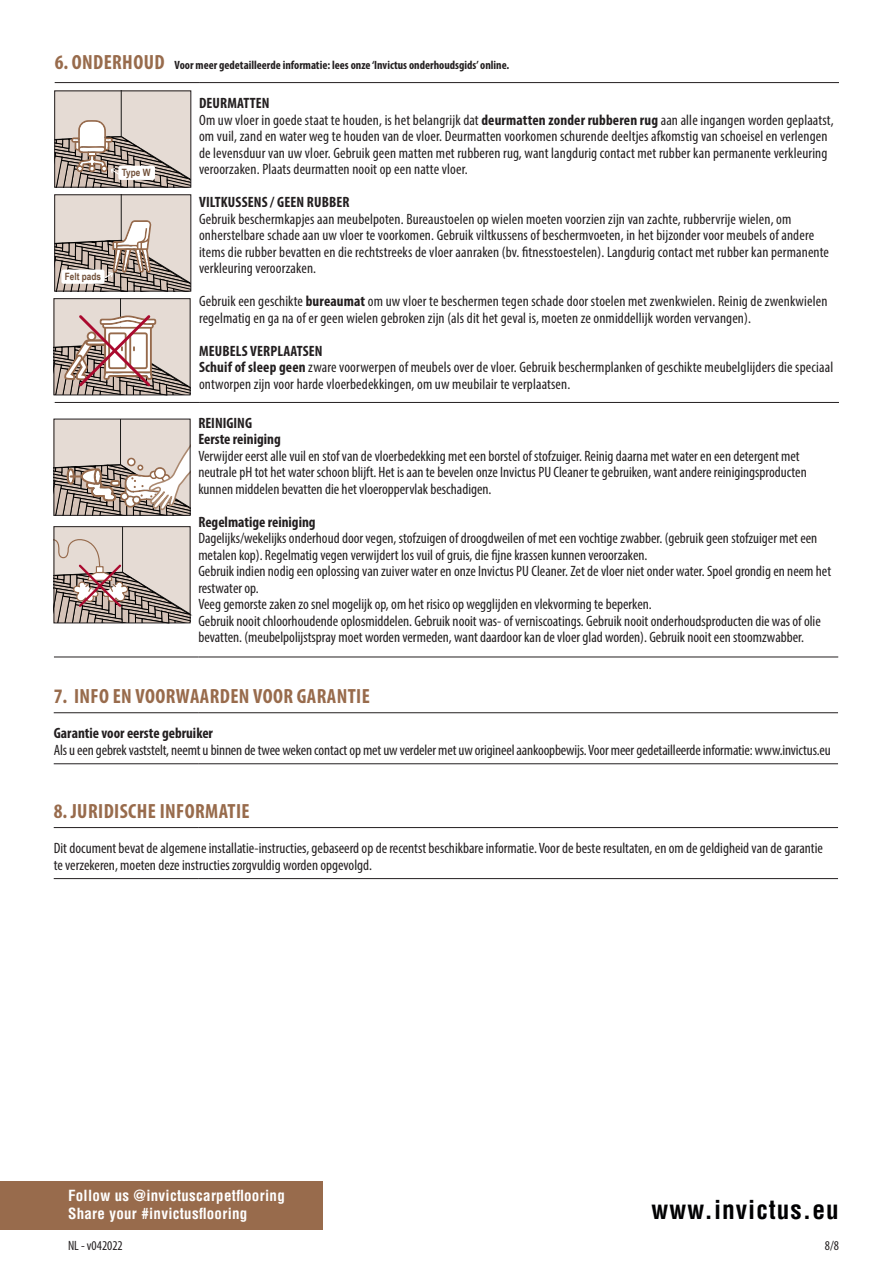
<style>
.page{position:relative;width:893px;height:1263px;background:#fff}
.page>*{position:absolute;margin:0;border:0;box-sizing:border-box;transform-origin:0 0}
.Dessinnaam{font:700 condensed 25.5px "Helvetica LT Std";letter-spacing:.04em;color:#000002}
.Plain_text{font:700 condensed 20.55px "Myriad Pro";letter-spacing:.02em;color:#986b4c}
.Plain_text-2{font:condensed 15px/16.5px "Myriad Pro";color:#231f20}
.Plain_text-3{font:700 condensed 15px "Myriad Pro";color:#231f20}
.t1{font:700 condensed 15px "Helvetica LT Std";letter-spacing:.02em;color:#fff}
.Plain_text-4{font:condensed 13.5px "Myriad Pro";color:#231f20}
.Plain_text-5{font:700 condensed 12px "Myriad Pro";color:#231f20}
.t2{font:700 10.05px "Arial Narrow";color:#715039}
.s1{font-size:20.55px;color:#986b4c}
.s2{font-weight:700}
</style>
<div class="page">
<hr style="left:54px;top:402px;width:144px;height:1px;background:#231f20">
<hr style="left:54px;top:656px;width:144px;height:1px;background:#231f20">
<hr style="left:198px;top:656px;width:640px;height:1px;background:#231f20">
<div style="left:0;top:1181px;width:322px;height:49px;background:#986b4c"></div>
<hr style="left:55px;top:82px;width:144px;height:1px;background:#231f20">
<hr style="left:199px;top:82px;width:640px;height:1px;background:#231f20">
<hr style="left:55px;top:402px;width:144px;height:1px;background:#231f20">
<hr style="left:199px;top:402px;width:640px;height:1px;background:#231f20">
<svg style="left:54px;top:93px;width:137px;height:95px;background:#c7bdb5"></svg>
<div style="left:54px;top:91px;width:137px;height:96px;border:1px solid #231f20"></div>
<svg style="left:54px;top:197px;width:137px;height:95px;background:#c5bab3"></svg>
<div style="left:54px;top:195px;width:137px;height:96px;border:1px solid #231f20"></div>
<svg style="left:54px;top:300px;width:136px;height:96px;background:#c7b4ad"></svg>
<div style="left:54px;top:298px;width:136px;height:97px;border:1px solid #231f20"></div>
<svg style="left:56px;top:421px;width:132px;height:93px;background:#c9bdb5"></svg>
<div style="left:54px;top:419px;width:136px;height:97px;border:1px solid #231f20"></div>
<svg style="left:54px;top:527px;width:137px;height:97px;background:#c2b4ae"></svg>
<div style="left:54px;top:526px;width:136px;height:97px;border:1px solid #231f20"></div>
<hr style="left:54px;top:712px;width:144px;height:1px;background:#231f20">
<hr style="left:198px;top:712px;width:640px;height:1px;background:#231f20">
<hr style="left:54px;top:763px;width:144px;height:1px;background:#231f20">
<hr style="left:198px;top:763px;width:640px;height:1px;background:#231f20">
<hr style="left:54px;top:827px;width:144px;height:1px;background:#231f20">
<hr style="left:198px;top:827px;width:640px;height:1px;background:#231f20">
<hr style="left:54px;top:878px;width:144px;height:1px;background:#231f20">
<hr style="left:198px;top:878px;width:640px;height:1px;background:#231f20">
<p class="Plain_text-5" style="left:55px;top:58px;width:456px"><span class="s1">6. ONDERHOUD</span> Voor meer gedetailleerde informatie: lees onze ‘Invictus onderhoudsgids’ online.</p>
<p class="Plain_text-3" style="left:199px;top:94px;width:72px">DEURMATTEN</p>
<p class="Plain_text-2" style="left:199px;top:111px;width:636px">Om uw vloer in goede staat te houden, is het belangrijk dat <span class="s2">deurmatten zonder rubberen rug</span> aan alle ingangen worden geplaatst, om vuil, zand en water weg te houden van de vloer. Deurmatten voorkomen schurende deeltjes afkomstig van schoeisel en verlengen de levensduur van uw vloer. Gebruik geen matten met rubberen rug, want langdurig contact met rubber kan permanente verkleuring veroorzaken. Plaats deurmatten nooit op een natte vloer.</p>
<p class="Plain_text-3" style="left:199px;top:193px;width:152px">VILTKUSSENS / GEEN RUBBER</p>
<p class="Plain_text-2" style="left:199px;top:210px;width:631px">Gebruik beschermkapjes aan meubelpoten. Bureaustoelen op wielen moeten voorzien zijn van zachte, rubbervrije wielen, om onherstelbare schade aan uw vloer te voorkomen. Gebruik viltkussens of beschermvoeten, in het bijzonder voor meubels of andere items die rubber bevatten en die rechtstreeks de vloer aanraken (bv. fitnesstoestelen). Langdurig contact met rubber kan permanente verkleuring veroorzaken.</p>
<p class="Plain_text-2" style="left:199px;top:293px;width:630px">Gebruik een geschikte <span class="s2">bureaumat</span> om uw vloer te beschermen tegen schade door stoelen met zwenkwielen. Reinig de zwenkwielen regelmatig en ga na of er geen wielen gebroken zijn (als dit het geval is, moeten ze onmiddellijk worden vervangen).</p>
<p class="Plain_text-3" style="left:199px;top:341px;width:125px">MEUBELS VERPLAATSEN</p>
<p class="Plain_text-2" style="left:199px;top:359px;width:636px"><span class="s2">Schuif of sleep geen</span> zware voorwerpen of meubels over de vloer. Gebruik beschermplanken of geschikte meubelglijders die speciaal ontworpen zijn voor harde vloerbedekkingen, om uw meubilair te verplaatsen.</p>
<p class="t2" style="left:122px;top:165px;width:30px">Type W</p>
<p class="t2" style="left:65px;top:268px;width:38px">Felt pads</p>
<p class="Plain_text-3" style="left:198px;top:413px;width:55px">REINIGING</p>
<p class="Plain_text-3" style="left:198px;top:430px;width:84px">Eerste reiniging</p>
<p class="Plain_text-2" style="left:198px;top:447px;width:610px">Verwijder eerst alle vuil en stof van de vloerbedekking met een borstel of stofzuiger. Reinig daarna met water en een detergent met neutrale pH tot het water schoon blijft. Het is aan te bevelen onze Invictus PU Cleaner te gebruiken, want andere reinigingsproducten kunnen middelen bevatten die het vloeroppervlak beschadigen.</p>
<p class="Plain_text-3" style="left:198px;top:512px;width:119px">Regelmatige reiniging</p>
<p class="Plain_text-2" style="left:198px;top:530px;width:620px">Dagelijks/wekelijks onderhoud door vegen, stofzuigen of droogdweilen of met een vochtige zwabber. (gebruik geen stofzuiger met een metalen kop). Regelmatig vegen verwijdert los vuil of gruis, die fijne krassen kunnen veroorzaken.</p>
<p class="Plain_text-2" style="left:198px;top:563px;width:634px">Gebruik indien nodig een oplossing van zuiver water en onze Invictus PU Cleaner. Zet de vloer niet onder water. Spoel grondig en neem het restwater op.</p>
<p class="Plain_text-2" style="left:198px;top:596px;width:455px">Veeg gemorste zaken zo snel mogelijk op, om het risico op wegglijden en vlekvorming te beperken.</p>
<p class="Plain_text-2" style="left:198px;top:612px;width:624px">Gebruik nooit chloorhoudende oplosmiddelen. Gebruik nooit was- of verniscoatings. Gebruik nooit onderhoudsproducten die was of olie bevatten. (meubelpolijstspray moet worden vermeden, want daardoor kan de vloer glad worden). Gebruik nooit een stoomzwabber.</p>
<p class="Plain_text" style="left:54px;top:684px;width:318px">7. INFO EN VOORWAARDEN VOOR GARANTIE</p>
<p class="Plain_text-3" style="left:54px;top:724px;width:161px">Garantie voor eerste gebruiker</p>
<p class="Plain_text-2" style="left:54px;top:741px;width:778px">Als u een gebrek vaststelt, neemt u binnen de twee weken contact op met uw verdeler met uw origineel aankoopbewijs. Voor meer gedetailleerde informatie: www.invictus.eu</p>
<p class="Plain_text" style="left:54px;top:798px;width:197px">8. JURIDISCHE INFORMATIE</p>
<p class="Plain_text-2" style="left:54px;top:840px;width:771px">Dit document bevat de algemene installatie-instructies, gebaseerd op de recentst beschikbare informatie. Voor de beste resultaten, en om de geldigheid van de garantie te verzekeren, moeten deze instructies zorgvuldig worden opgevolgd.</p>
<p class="t1" style="left:68px;top:1186px;width:218px">Follow us @invictuscarpetflooring</p>
<p class="t1" style="left:68px;top:1204px;width:181px">Share your #invictusflooring</p>
<p class="Dessinnaam" style="left:651px;top:1194px;width:189px">www.invictus.eu</p>
<p class="Plain_text-4" style="left:68px;top:1237px;width:56px">NL - v042022</p>
<p class="Plain_text-4" style="left:825px;top:1237px;width:16px">8/8</p>
</div>
